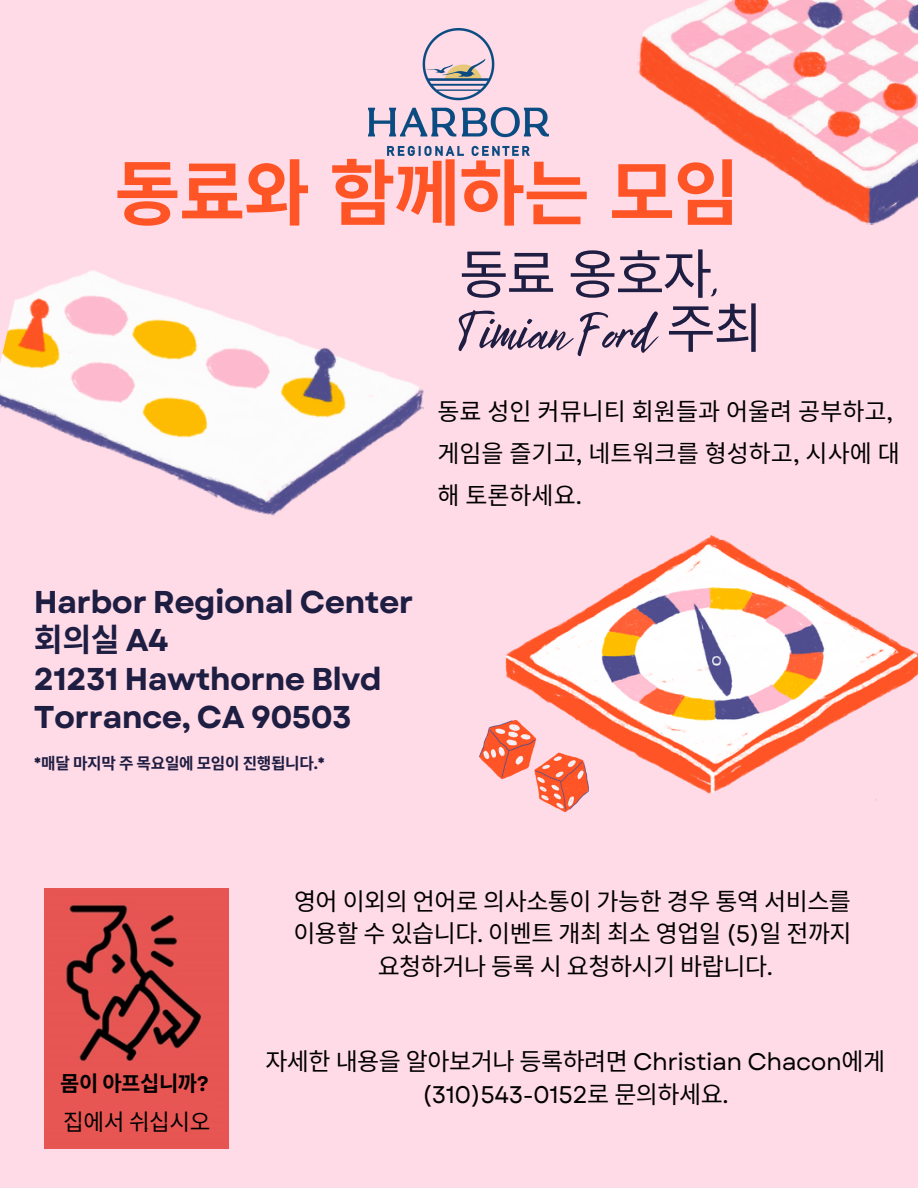
<style>
.page{position:relative;width:918px;height:1188px;background:#ffdae7}
.page>*{position:absolute;margin:0;border:0;box-sizing:border-box;transform-origin:0 0}
.t1{font:700 72px "Noto Sans CJ Ksc";letter-spacing:-.02em;color:#ff5426}
.t2{font:54px/54px "Bright Sunshine";letter-spacing:-.045em;color:#1e1d42}
.t3{font:700 31.5px/38.2px "Garet";letter-spacing:-.02em;color:#1e1d42}
.t4{font:24px/32.7px "Noto Sans CJ Ksc";letter-spacing:-.02em;color:#000;text-align:center}
.t5{font:24px/32.7px "Garet";letter-spacing:-.02em;color:#000;text-align:center}
.t6{font:24px/41.7px "Noto Sans CJ Ksc";color:#000}
.t7{font:22.5px "Noto Sans CJ Ksc";letter-spacing:-.02em;color:#000}
.t8{font:700 21px "Noto Sans CJ Ksc";letter-spacing:-.02em;color:#000}
.t9{font:700 15.75px "Noto Sans CJ Ksc";letter-spacing:-.02em;color:#1e1d42}
.s1{font-family:"Noto Sans CJ Ksc"}
.s2{font-style:italic}
.s3{font-family:"Garet"}
</style>
<div class="page">
<img style="left:637px;top:0;width:281px;height:225px">
<img style="left:0;top:270px;width:424px;height:246px">
<img style="left:506px;top:536px;width:412px;height:264px">
<img style="left:479px;top:721px;width:109px;height:91px">
<img style="left:45px;top:888px;width:183px;height:260px">
<img style="left:369px;top:28px;width:180px;height:128px">
<div style="left:45px;top:1081px;width:164px;height:47px;background:#e85653"></div>
<p class="t1" style="left:114px;top:136px;width:627px">동료와 함께하는 모임</p>
<p class="t2" style="left:459px;top:250px;width:306px"><span class="s1">동료 옹호자</span><span class="s2">,<br></span>Timian Ford <span class="s1">주최</span></p>
<h4 class="t6" style="left:437px;top:390px;width:464px">동료 성인 커뮤니티 회원들과 어울려 공부하고<span class="s3">, </span>게임을 즐기고<span class="s3">,</span> 네트워크를 형성하고<span class="s3">,</span> 시사에 대 해 토론하세요<span class="s3">.</span></h4>
<h1 class="t3" style="left:34px;top:583px;width:381px">Harbor Regional Center <span class="s1">회의실</span> A4<br>21231 Hawthorne Blvd<br>Torrance, CA 90503</h1>
<h2 class="t9" style="left:34px;top:751px;width:293px"><span class="s3">*</span>매달 마지막 주 목요일에 모임이 진행됩니다<span class="s3">.*</span></h2>
<p class="t8" style="left:60px;top:1067px;width:150px">몸이 아프십니까<span class="s3">?</span></p>
<p class="t7" style="left:63px;top:1103px;width:149px">집에서 쉬십시오</p>
<p class="t4" style="left:293px;top:883px;width:560px">영어 이외의 언어로 의사소통이 가능한 경우 통역 서비스를 이용할 수 있습니다<span class="s3">.</span> 이벤트 개최 최소 영업일 <span class="s3">(5)</span>일 전까지 요청하거나 등록 시 요청하시기 바랍니다<span class="s3">.</span></p>
<h3 class="t5" style="left:265px;top:1045px;width:621px"><span class="s1">자세한 내용을 알아보거나 등록하려면</span> Christian Chacon<span class="s1">에게 </span>(310)543-0152<span class="s1">로 문의하세요</span>.</h3>
</div>
